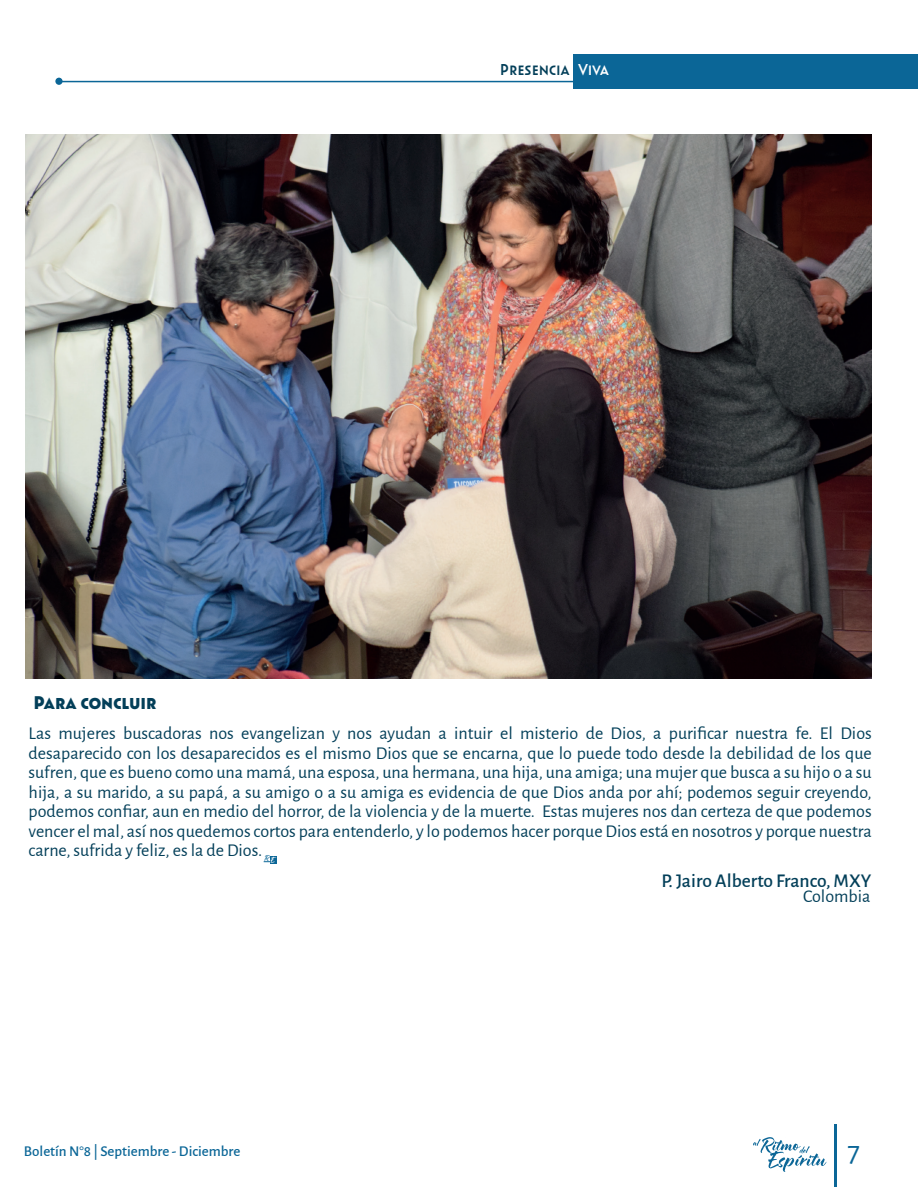
<style>
.page{position:relative;width:918px;height:1188px;background:#fff}
.page>*{position:absolute;margin:0;border:0;box-sizing:border-box;transform-origin:0 0}
.t1{font:30px "Alegreya Sans";color:#0b6697}
.t2{font:700 21px "Oskar One";color:#033f59}
.t3{font:500 19.5px "Alegreya Sans";color:#033f59}
.t4{font:18px/19.5px "Alegreya Sans";color:#033f59;text-align:justify}
.t5{font:18px "Oskar One";color:#033f59}
.t6{font:500 15px "Alegreya Sans";color:#0b6697}
.t7{font:5.4px "Hello Bloomie Script";color:#0b6697}
.s1{color:#fff}
.s2{font-size:6px;color:#fff}
</style>
<div class="page">
<div style="left:270px;top:856px;width:7px;height:7px;background:#0b6697"></div>
<hr style="left:59px;top:81px;width:859px;height:1px;background:#0b6697">
<div style="left:55px;top:78px;width:8px;height:7px;background:#0b6697;border-radius:50%"></div>
<div style="left:573px;top:54px;width:345px;height:35px;background:#0b6697"></div>
<img style="left:25px;top:135px;width:846px;height:544px">
<hr style="left:834px;top:1124px;width:3px;height:63px;background:#0b6697">
<svg style="left:753px;top:1137px;width:74px;height:35px"></svg>
<p class="t2" style="left:34px;top:690px;width:125px">Para concluir</p>
<p class="t5" style="left:500px;top:59px;width:110px">Presencia <span class="s1">Viva</span></p>
<p class="t4" style="left:29px;top:723px;width:845px">Las mujeres buscadoras nos evangelizan y nos ayudan a intuir el misterio de Dios, a purificar nuestra fe. El Dios desaparecido con los desaparecidos es el mismo Dios que se encarna, que lo puede todo desde la debilidad de los que sufren, que es bueno como una mamá, una esposa, una hermana, una hija, una amiga; una mujer que busca a su hijo o a su hija, a su marido, a su papá, a su amigo o a su amiga es evidencia de que Dios anda por ahí; podemos seguir creyendo, podemos confiar, aun en medio del horror, de la violencia y de la muerte. Estas mujeres nos dan certeza de que podemos vencer el mal, así nos quedemos cortos para entenderlo, y lo podemos hacer porque Dios está en nosotros y porque nuestra carne, sufrida y feliz, es la de Dios.</p>
<p class="t3" style="left:662px;top:867px;width:211px">P. Jairo Alberto Franco, MXY</p>
<p class="t4" style="left:803px;top:886px;width:69px">Colombia</p>
<p class="t7" style="left:264px;top:855px;width:12px">R <span class="s2">E</span></p>
<p class="t6" style="left:24px;top:1140px;width:218px">Boletín N°8 | Septiembre - Diciembre</p>
<h1 class="t1" style="left:847px;top:1131px;width:14px">7</h1>
</div>
